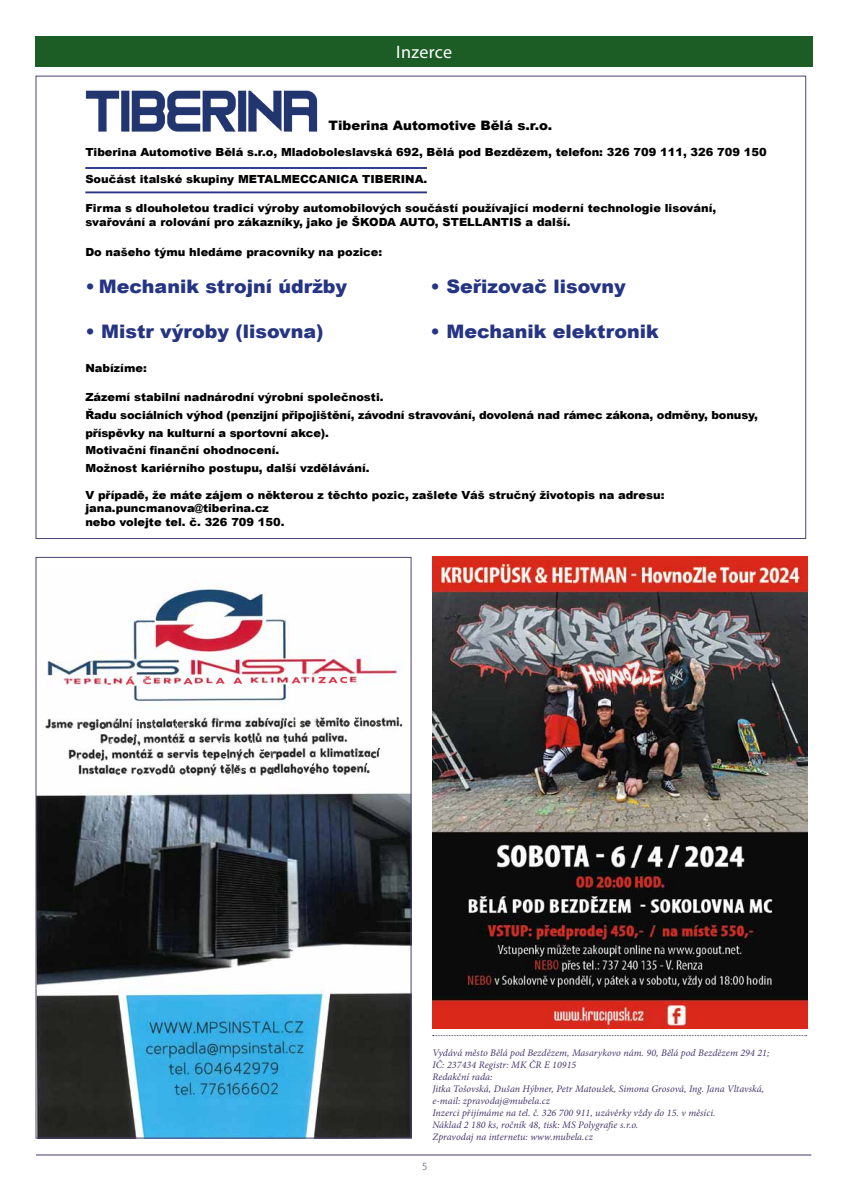
<style>
.page{position:relative;width:842px;height:1191px;background:#fff}
.page>*{position:absolute;margin:0;border:0;box-sizing:border-box;transform-origin:0 0}
.t1{font:900 18.6px "Arial";color:#253483}
.t2{font:18px "Myriad Pro";letter-spacing:.015em;color:#fff}
.t3{font:900 13px "Arial";color:#000}
.t4{font:900 11.2px/17.7px "Arial";color:#000}
.t5{font:300 11px "Myriad Pro";color:#47386a}
.t6{font:italic 10px/12px "Minion Pro";letter-spacing:.005em;color:#47386a}
</style>
<div class="page">
<hr style="left:36px;top:1154px;width:775px;height:1px;background:#47386a">
<div style="left:35px;top:36px;width:778px;height:31px;background:#1c5d26"></div>
<img style="left:85px;top:90px;width:233px;height:42px">
<hr style="left:85px;top:167px;width:342px;height:2px;background:#253483">
<hr style="left:85px;top:191px;width:342px;height:2px;background:#253483">
<img style="left:38px;top:587px;width:371px;height:549px">
<svg style="left:259px;top:593px;width:5px;height:3px"></svg>
<svg style="left:63px;top:678px;width:10px;height:3px"></svg>
<img style="left:106px;top:676px;width:242px;height:9px">
<img style="left:299px;top:716px;width:105px;height:12px">
<img style="left:77px;top:717px;width:243px;height:23px">
<img style="left:264px;top:763px;width:6px;height:3px">
<svg style="left:368px;top:769px;width:3px;height:4px"></svg>
<img style="left:296px;top:762px;width:72px;height:12px">
<img style="left:115px;top:740px;width:149px;height:35px">
<svg style="left:290px;top:948px;width:5px;height:4px"></svg>
<img style="left:233px;top:766px;width:14px;height:7px">
<img style="left:263px;top:766px;width:7px;height:8px">
<img style="left:168px;top:751px;width:23px;height:2px">
<svg style="left:349px;top:747px;width:11px;height:11px"></svg>
<svg style="left:249px;top:766px;width:14px;height:10px"></svg>
<img style="left:356px;top:750px;width:12px;height:8px">
<svg style="left:310px;top:750px;width:8px;height:8px"></svg>
<img style="left:126px;top:748px;width:27px;height:11px">
<img style="left:153px;top:733px;width:33px;height:11px">
<svg style="left:82px;top:767px;width:8px;height:2px"></svg>
<img style="left:200px;top:766px;width:15px;height:10px">
<img style="left:115px;top:766px;width:30px;height:9px">
<svg style="left:207px;top:757px;width:18px;height:2px"></svg>
<svg style="left:76px;top:757px;width:6px;height:3px"></svg>
<svg style="left:270px;top:750px;width:21px;height:24px"></svg>
<svg style="left:368px;top:747px;width:13px;height:11px"></svg>
<svg style="left:248px;top:740px;width:8px;height:3px"></svg>
<img style="left:283px;top:735px;width:23px;height:8px">
<img style="left:124px;top:733px;width:18px;height:13px">
<svg style="left:77px;top:721px;width:13px;height:8px"></svg>
<img style="left:319px;top:727px;width:14px;height:1px">
<img style="left:173px;top:719px;width:15px;height:9px">
<svg style="left:197px;top:720px;width:5px;height:8px"></svg>
<img style="left:154px;top:720px;width:22px;height:8px">
<img style="left:121px;top:720px;width:10px;height:8px">
<img style="left:313px;top:732px;width:30px;height:8px">
<img style="left:214px;top:718px;width:26px;height:10px">
<img style="left:316px;top:718px;width:26px;height:9px">
<svg style="left:96px;top:718px;width:25px;height:11px"></svg>
<svg style="left:335px;top:717px;width:4px;height:11px"></svg>
<svg style="left:245px;top:717px;width:17px;height:11px"></svg>
<svg style="left:300px;top:671px;width:16px;height:13px"></svg>
<svg style="left:48px;top:660px;width:4px;height:3px"></svg>
<svg style="left:190px;top:624px;width:5px;height:4px"></svg>
<img style="left:134px;top:620px;width:21px;height:4px">
<img style="left:264px;top:619px;width:22px;height:5px">
<svg style="left:223px;top:614px;width:6px;height:4px"></svg>
<img style="left:432px;top:557px;width:375px;height:471px">
<svg style="left:433px;top:1035px;width:374px;height:1px"></svg>
<h2 class="t2" style="left:396px;top:41px;width:57px">Inzerce</h2>
<p class="t3" style="left:329px;top:116px;width:225px">Tiberina Automotive Bělá s.r.o.</p>
<p class="t4" style="left:85px;top:143px;width:683px">Tiberina Automotive Bělá s.r.o, Mladoboleslavská 692, Bělá pod Bezdězem, telefon: 326 709 111, 326 709 150</p>
<p class="t4" style="left:85px;top:170px;width:343px">Součást italské skupiny METALMECCANICA TIBERINA.</p>
<p class="t4" style="left:85px;top:201px;width:632px;line-height:13.4px">Firma s dlouholetou tradicí výroby automobilových součástí používající moderní technologie lisování, svařování a rolování pro zákazníky, jako je ŠKODA AUTO, STELLANTIS a další.</p>
<p class="t4" style="left:85px;top:243px;width:298px">Do našeho týmu hledáme pracovníky na pozice:</p>
<h1 class="t1" style="left:85px;top:273px;width:263px">• Mechanik strojní údržby</h1>
<h1 class="t1" style="left:85px;top:318px;width:240px">• Mistr výroby (lisovna)</h1>
<h1 class="t1" style="left:431px;top:273px;width:196px">• Seřizovač lisovny</h1>
<h1 class="t1" style="left:431px;top:317px;width:230px">• Mechanik elektronik</h1>
<p class="t4" style="left:85px;top:358px;width:63px">Nabízíme:</p>
<p class="t4" style="left:85px;top:388px;width:674px">Zázemí stabilní nadnárodní výrobní společnosti.<br>Řadu sociálních výhod (penzijní připojištění, závodní stravování, dovolená nad rámec zákona, odměny, bonusy, příspěvky na kulturní a sportovní akce).<br>Motivační finanční ohodnocení.<br>Možnost kariérního postupu, další vzdělávání.</p>
<p class="t4" style="left:85px;top:488px;width:581px;line-height:13.4px">V případě, že máte zájem o některou z těchto pozic, zašlete Váš stručný životopis na adresu: jana.puncmanova@tiberina.cz<br>nebo volejte tel. č. 326 709 150.</p>
<p class="t6" style="left:432px;top:1047px;width:339px">Vydává město Bělá pod Bezdězem, Masarykovo nám. 90, Bělá pod Bezdězem 294 21; IČ: 237434 Registr: MK ČR E 10915<br>Redakční rada:<br>Jitka Tošovská, Dušan Hýbner, Petr Matoušek, Simona Grosová, Ing. Jana Vltavská, e-mail: zpravodaj@mubela.cz<br>Inzerci přijímáme na tel. č. 326 700 911, uzávěrky vždy do 15. v měsíci.<br>Náklad 2 180 ks, ročník 48, tisk: MS Polygrafie s.r.o.<br>Zpravodaj na internetu: www.mubela.cz</p>
<p class="t5" style="left:422px;top:1160px;width:7px">5</p>
</div>
